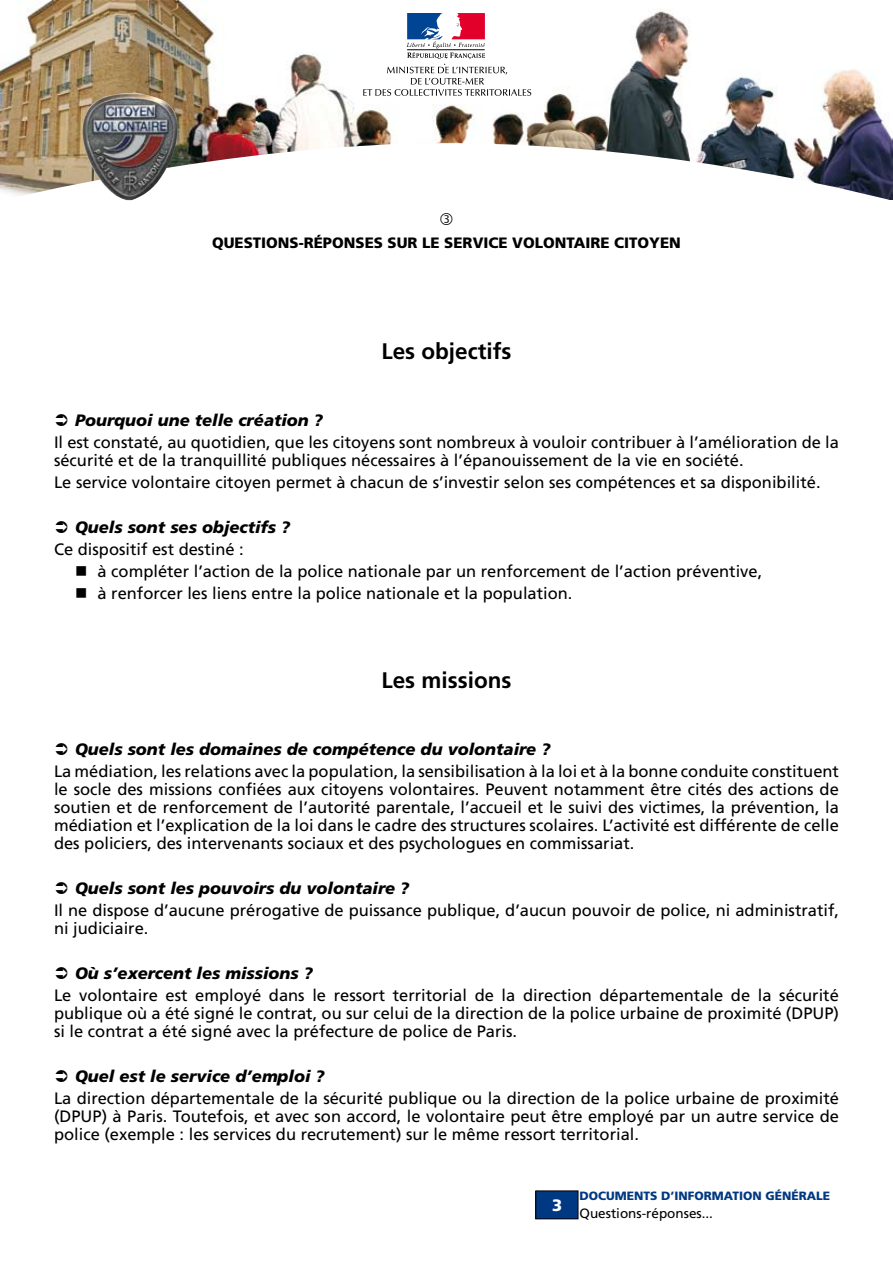
<style>
.page{position:relative;width:893px;height:1263px;background:#fff}
.page>*{position:absolute;margin:0;border:0;box-sizing:border-box;transform-origin:0 0}
.t1{font:700 22.5px "Frutiger";color:#000}
.t2{font:16.5px/18px "Frutiger";color:#000;text-align:justify}
.t3{font:italic 900 16.5px "Frutiger";color:#000}
.t4{font:900 16.5px "Frutiger";color:#fff}
.t5{font:900 15px "Frutiger";color:#000}
.t6{font:13.5px "Frutiger";color:#000}
.t7{font:900 12px "Frutiger";color:#003882}
</style>
<div class="page">
<img style="left:0;top:0;width:893px;height:200px">
<img style="left:81px;top:91px;width:99px;height:109px">
<div style="left:406px;top:12px;width:80px;height:28px;background:#fff"></div>
<svg style="left:363px;top:13px;width:168px;height:83px"></svg>
<div style="left:536px;top:1191px;width:42px;height:28px;background:#003882"></div>
<div style="left:536px;top:1191px;width:42px;height:28px;border:1px solid #000"></div>
<p class="t5" style="left:212px;top:233px;width:470px">QUESTIONS-RÉPONSES SUR LE SERVICE VOLONTAIRE CITOYEN</p>
<h1 class="t1" style="left:381px;top:338px;width:132px">Les objectifs</h1>
<p class="t3" style="left:75px;top:410px;width:250px">Pourquoi une telle création ?</p>
<p class="t2" style="left:54px;top:433px;width:786px">Il est constaté, au quotidien, que les citoyens sont nombreux à vouloir contribuer à l’amélioration de la sécurité et de la tranquillité publiques nécessaires à l’épanouissement de la vie en société.</p>
<p class="t2" style="left:54px;top:473px;width:768px">Le service volontaire citoyen permet à chacun de s’investir selon ses compétences et sa disponibilité.</p>
<p class="t3" style="left:75px;top:517px;width:217px">Quels sont ses objectifs ?</p>
<p class="t2" style="left:54px;top:540px;width:191px">Ce dispositif est destiné :</p>
<p class="t2" style="left:75px;top:562px;width:689px">■ à compléter l’action de la police nationale par un renforcement de l’action préventive,</p>
<p class="t2" style="left:75px;top:585px;width:499px">■ à renforcer les liens entre la police nationale et la population.</p>
<h1 class="t1" style="left:381px;top:667px;width:131px">Les missions</h1>
<p class="t3" style="left:75px;top:739px;width:477px">Quels sont les domaines de compétence du volontaire ?</p>
<p class="t2" style="left:54px;top:763px;width:786px">La médiation, les relations avec la population, la sensibilisation à la loi et à la bonne conduite constituent le socle des missions confiées aux citoyens volontaires. Peuvent notamment être cités des actions de soutien et de renforcement de l’autorité parentale, l’accueil et le suivi des victimes, la prévention, la médiation et l’explication de la loi dans le cadre des structures scolaires. L’activité est différente de celle des policiers, des intervenants sociaux et des psychologues en commissariat.</p>
<p class="t3" style="left:75px;top:878px;width:336px">Quels sont les pouvoirs du volontaire ?</p>
<p class="t2" style="left:54px;top:901px;width:786px">Il ne dispose d’aucune prérogative de puissance publique, d’aucun pouvoir de police, ni administratif, ni judiciaire.</p>
<p class="t3" style="left:75px;top:963px;width:240px">Où s’exercent les missions ?</p>
<p class="t2" style="left:54px;top:986px;width:787px">Le volontaire est employé dans le ressort territorial de la direction départementale de la sécurité publique où a été signé le contrat, ou sur celui de la direction de la police urbaine de proximité (DPUP) si le contrat a été signé avec la préfecture de police de Paris.</p>
<p class="t3" style="left:75px;top:1066px;width:251px">Quel est le service d’emploi ?</p>
<p class="t2" style="left:54px;top:1089px;width:786px">La direction départementale de la sécurité publique ou la direction de la police urbaine de proximité (DPUP) à Paris. Toutefois, et avec son accord, le volontaire peut être employé par un autre service de police (exemple : les services du recrutement) sur le même ressort territorial.</p>
<p class="t4" style="left:552px;top:1195px;width:12px">3</p>
<p class="t7" style="left:579px;top:1189px;width:252px">DOCUMENTS D’INFORMATION GÉNÉRALE</p>
<p class="t6" style="left:579px;top:1205px;width:135px">Questions-réponses...</p>
</div>
